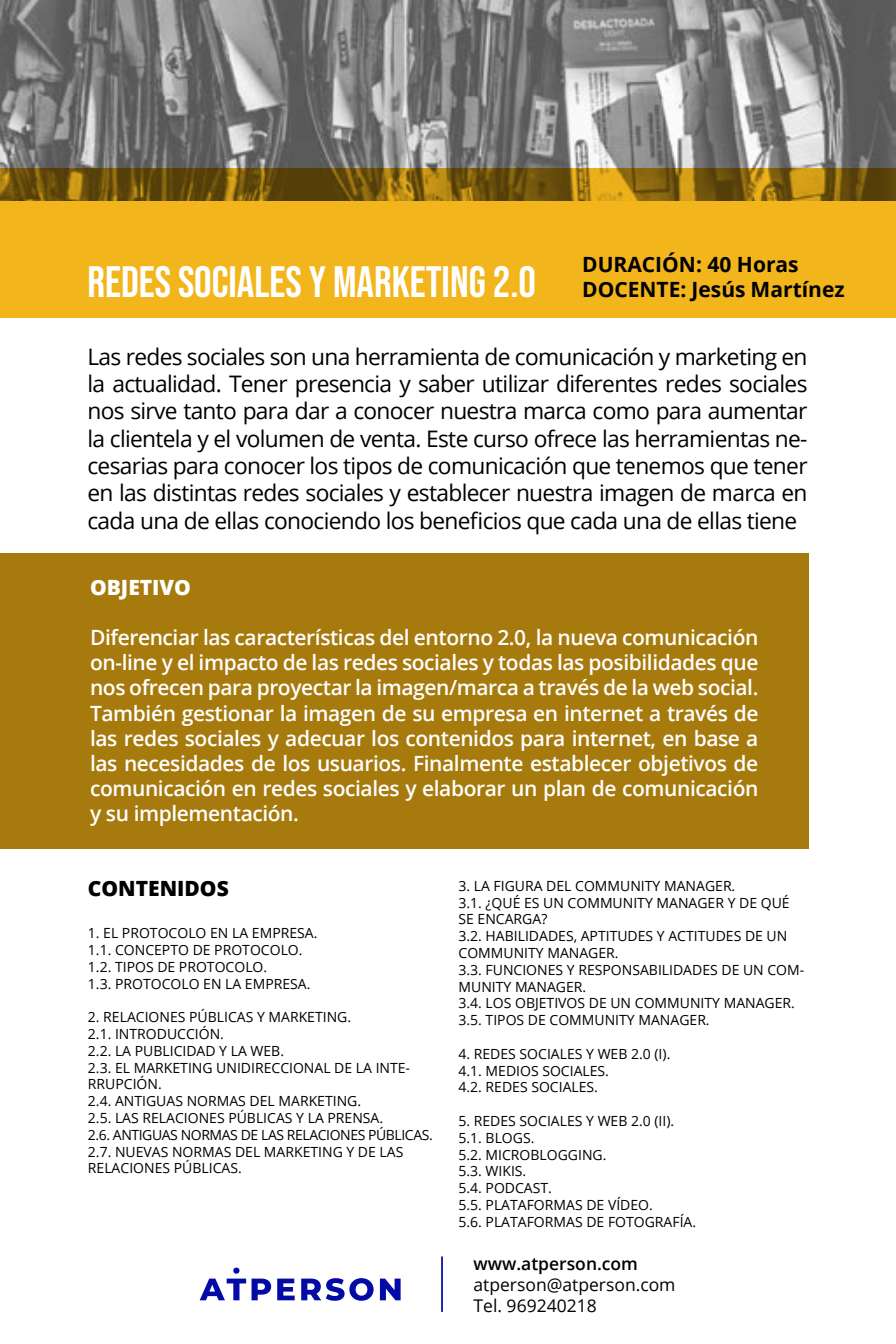
<style>
.page{position:relative;width:896px;height:1344px;background:#fff}
.page>*{position:absolute;margin:0;border:0;box-sizing:border-box;transform-origin:0 0}
.t1{font:43.75px "Bebas Neue";color:#fff}
.t2{font:22.75px/27.3px "Open Sans";letter-spacing:-.03em;color:#000;text-align:justify}
.t3{font:600 21px/25.2px "Open Sans";letter-spacing:-.02em;color:#fff;text-align:justify}
.t4{font:700 21px/25.2px "Open Sans";color:#000}
.t5{font:800 21px "Open Sans";color:#000}
.t6{font:800 21px "Open Sans";color:#fff}
.t7{font:17.5px/21px "Open Sans";color:#000}
.t8{font:600 17.5px "Open Sans";color:#000}
.t9{font:14px/16.8px "Open Sans";color:#000}
</style>
<div class="page">
<svg style="left:252px;top:1279px;width:19px;height:21px"></svg>
<svg style="left:277px;top:1279px;width:18px;height:21px"></svg>
<svg style="left:301px;top:1278px;width:73px;height:23px"></svg>
<svg style="left:380px;top:1279px;width:21px;height:21px"></svg>
<svg style="left:200px;top:1268px;width:46px;height:32px"></svg>
<hr style="left:441px;top:1256px;width:2px;height:56px;background:#030aa6">
<img style="left:0;top:0;width:896px;height:168px">
<div style="left:0;top:553px;width:809px;height:295px;background:#a67a0d"></div>
<svg style="left:0;top:168px;width:896px;height:149px;background:#d8a118"></svg>
<h1 class="t1" style="left:88px;top:257px;width:450px">REDES SOCIALES Y MARKETING 2.0</h1>
<h3 class="t4" style="left:582px;top:251px;width:264px">DURACIÓN: 40 Horas<br>DOCENTE: Jesús Martínez</h3>
<p class="t2" style="left:88px;top:342px;width:722px">Las redes sociales son una herramienta de comunicación y marketing en la actualidad. Tener presencia y saber utilizar diferentes redes sociales nos sirve tanto para dar a conocer nuestra marca como para aumentar la clientela y el volumen de venta. Este curso ofrece las herramientas ne&shy;cesarias para conocer los tipos de comunicación que tenemos que tener en las distintas redes sociales y establecer nuestra imagen de marca en cada una de ellas conociendo los beneficios que cada una de ellas tiene</p>
<h3 class="t6" style="left:90px;top:571px;width:102px">OBJETIVO</h3>
<p class="t3" style="left:90px;top:624px;width:670px">Diferenciar las características del entorno 2.0, la nueva comunicación on-line y el impacto de las redes sociales y todas las posibilidades que nos ofrecen para proyectar la imagen/marca a través de la web social.<br>También gestionar la imagen de su empresa en internet a través de las redes sociales y adecuar los contenidos para internet, en base a las necesidades de los usuarios. Finalmente establecer objetivos de comunicación en redes sociales y elaborar un plan de comunicación y su implementación.</p>
<h3 class="t5" style="left:88px;top:873px;width:142px">CONTENIDOS</h3>
<p class="t9" style="left:88px;top:924px;width:231px">1. EL PROTOCOLO EN LA EMPRESA.<br>1.1. CONCEPTO DE PROTOCOLO.<br>1.2. TIPOS DE PROTOCOLO.<br>1.3. PROTOCOLO EN LA EMPRESA.</p>
<p class="t9" style="left:88px;top:1008px;width:346px">2. RELACIONES PÚBLICAS Y MARKETING.<br>2.1. INTRODUCCIÓN.<br>2.2. LA PUBLICIDAD Y LA WEB.<br>2.3. EL MARKETING UNIDIRECCIONAL DE LA INTE-<br>RRUPCIÓN.<br>2.4. ANTIGUAS NORMAS DEL MARKETING.<br>2.5. LAS RELACIONES PÚBLICAS Y LA PRENSA.<br>2.6. ANTIGUAS NORMAS DE LAS RELACIONES PÚBLICAS.<br>2.7. NUEVAS NORMAS DEL MARKETING Y DE LAS<br>RELACIONES PÚBLICAS.</p>
<p class="t9" style="left:459px;top:877px;width:347px">3. LA FIGURA DEL COMMUNITY MANAGER.<br>3.1. ¿QUÉ ES UN COMMUNITY MANAGER Y DE QUÉ<br>SE ENCARGA?<br>3.2. HABILIDADES, APTITUDES Y ACTITUDES DE UN<br>COMMUNITY MANAGER.<br>3.3. FUNCIONES Y RESPONSABILIDADES DE UN COM-<br>MUNITY MANAGER.<br>3.4. LOS OBJETIVOS DE UN COMMUNITY MANAGER.<br>3.5. TIPOS DE COMMUNITY MANAGER.</p>
<p class="t9" style="left:459px;top:1045px;width:213px">4. REDES SOCIALES Y WEB 2.0 (I).<br>4.1. MEDIOS SOCIALES.<br>4.2. REDES SOCIALES.</p>
<p class="t9" style="left:459px;top:1112px;width:239px">5. REDES SOCIALES Y WEB 2.0 (II).<br>5.1. BLOGS.<br>5.2. MICROBLOGGING.<br>5.3. WIKIS.<br>5.4. PODCAST.<br>5.5. PLATAFORMAS DE VÍDEO.<br>5.6. PLATAFORMAS DE FOTOGRAFÍA.</p>
<p class="t8" style="left:474px;top:1252px;width:166px">www.atperson.com</p>
<p class="t7" style="left:474px;top:1274px;width:204px">atperson@atperson.com<br>Tel. 969240218</p>
</div>
